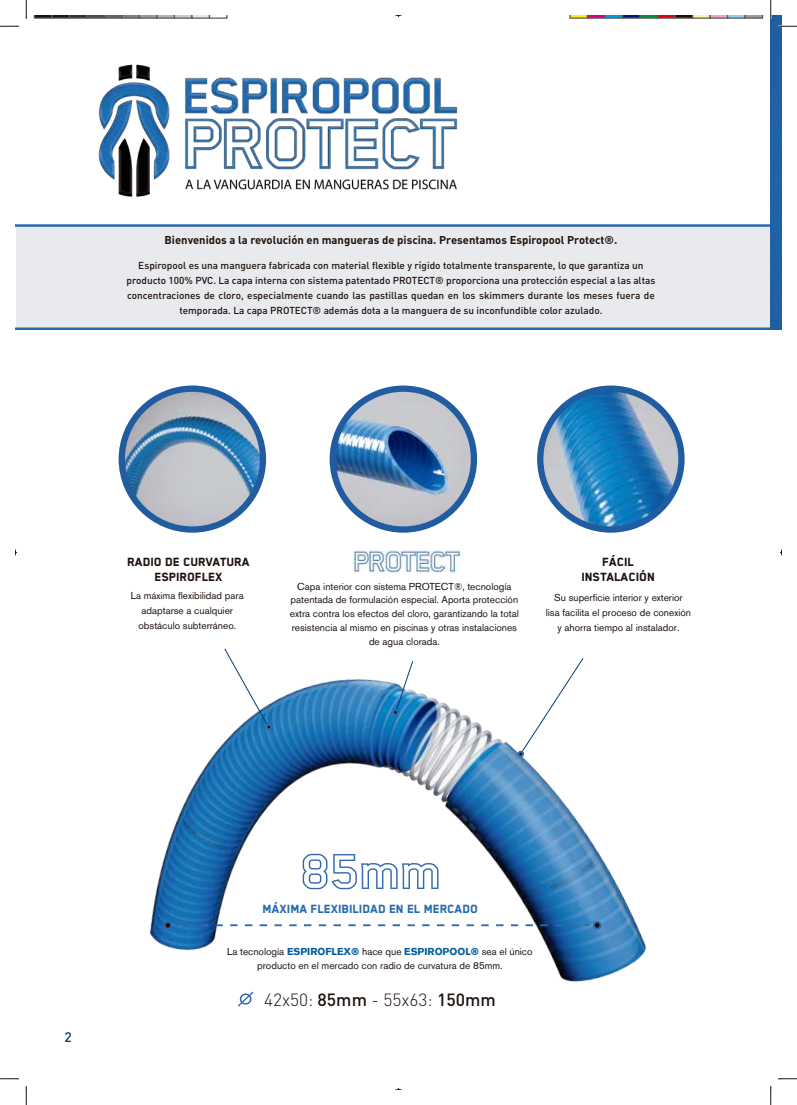
<style>
.page{position:relative;width:797px;height:1105px;background:#fff}
.page>*{position:absolute;margin:0;border:0;box-sizing:border-box;transform-origin:0 0}
.t1{font:300 17.5px "DIN";color:#1e120d}
.t2{font:800 13.75px/15px "Blender Pro";color:#1e120d;text-align:center}
.t3{font:800 13.75px "Blender Pro";color:#2769ad}
.t4{font:500 13.75px "DIN";color:#003a69}
.t5{font:11.25px "DIN Bold Alternate";color:#1e120d}
.t6{font:10px/13.8px "Akzidenz Grotesk BQ";color:#1e120d;text-align:center}
.t7{font:500 10px/15px "DIN";color:#1e120d;text-align:center}
.s1{font-weight:700;color:#005d9d}
.s2{font-family:"DIN";font-weight:900;color:#005d9d}
.s3{font-weight:500}
</style>
<div class="page">
<img style="left:149px;top:658px;width:498px;height:349px">
<div style="left:16px;top:224px;width:765px;height:106px;background:#e9eaed"></div>
<div style="left:770px;top:16px;width:11px;height:313px;background:#2061a6"></div>
<img style="left:98px;top:64px;width:360px;height:133px">
<svg style="left:570px;top:924px;width:7px;height:2px"></svg>
<svg style="left:555px;top:924px;width:7px;height:2px"></svg>
<svg style="left:540px;top:924px;width:8px;height:2px"></svg>
<svg style="left:525px;top:924px;width:8px;height:2px"></svg>
<svg style="left:511px;top:924px;width:7px;height:2px"></svg>
<svg style="left:496px;top:924px;width:7px;height:2px"></svg>
<svg style="left:481px;top:924px;width:7px;height:2px"></svg>
<svg style="left:466px;top:924px;width:8px;height:2px"></svg>
<svg style="left:452px;top:924px;width:7px;height:2px"></svg>
<svg style="left:437px;top:924px;width:7px;height:2px"></svg>
<svg style="left:422px;top:924px;width:7px;height:2px"></svg>
<svg style="left:407px;top:924px;width:8px;height:2px"></svg>
<svg style="left:392px;top:924px;width:8px;height:2px"></svg>
<svg style="left:378px;top:924px;width:7px;height:2px"></svg>
<svg style="left:363px;top:924px;width:7px;height:2px"></svg>
<svg style="left:348px;top:924px;width:8px;height:2px"></svg>
<svg style="left:333px;top:924px;width:8px;height:2px"></svg>
<svg style="left:319px;top:924px;width:7px;height:2px"></svg>
<svg style="left:304px;top:924px;width:7px;height:2px"></svg>
<svg style="left:289px;top:924px;width:7px;height:2px"></svg>
<svg style="left:274px;top:924px;width:8px;height:2px"></svg>
<svg style="left:260px;top:924px;width:7px;height:2px"></svg>
<svg style="left:245px;top:924px;width:7px;height:2px"></svg>
<svg style="left:230px;top:924px;width:7px;height:2px"></svg>
<svg style="left:215px;top:924px;width:8px;height:2px"></svg>
<svg style="left:201px;top:924px;width:7px;height:2px"></svg>
<svg style="left:186px;top:924px;width:7px;height:2px"></svg>
<div style="left:164px;top:922px;width:7px;height:7px;background:#1e120d;border-radius:50%"></div>
<div style="left:163px;top:921px;width:9px;height:8px;border:2px solid #3468ad;border-radius:50%"></div>
<div style="left:594px;top:922px;width:6px;height:7px;background:#1e120d;border-radius:50%"></div>
<div style="left:593px;top:921px;width:8px;height:8px;border:2px solid #3468ad;border-radius:50%"></div>
<svg style="left:224px;top:648px;width:48px;height:82px"></svg>
<svg style="left:518px;top:658px;width:65px;height:98px"></svg>
<div style="left:517px;top:750px;width:7px;height:7px;border:2px solid #3468ad;border-radius:2px"></div>
<svg style="left:393px;top:661px;width:20px;height:54px"></svg>
<div style="left:392px;top:709px;width:7px;height:6px;border:2px solid #3468ad;border-radius:50%"></div>
<svg style="left:119px;top:385px;width:147px;height:148px"></svg>
<svg style="left:329px;top:385px;width:148px;height:148px"></svg>
<svg style="left:537px;top:385px;width:147px;height:148px"></svg>
<svg style="left:238px;top:991px;width:15px;height:15px"></svg>
<img style="left:353px;top:551px;width:107px;height:21px">
<svg style="left:303px;top:854px;width:135px;height:35px"></svg>
<svg style="left:34px;top:16px;width:194px;height:3px"></svg>
<svg style="left:569px;top:16px;width:194px;height:3px"></svg>
<svg style="left:0;top:25px;width:19px;height:2px"></svg>
<svg style="left:778px;top:25px;width:19px;height:2px"></svg>
<svg style="left:0;top:1078px;width:19px;height:1px"></svg>
<svg style="left:778px;top:1078px;width:19px;height:1px"></svg>
<svg style="left:25px;top:0;width:2px;height:19px"></svg>
<svg style="left:25px;top:1086px;width:2px;height:19px"></svg>
<svg style="left:770px;top:0;width:1px;height:19px"></svg>
<svg style="left:770px;top:1086px;width:1px;height:19px"></svg>
<p class="t5" style="left:164px;top:233px;width:454px">Bienvenidos a la revolución en mangueras de piscina. Presentamos Espiropool Protect®.</p>
<p class="t7" style="left:127px;top:258px;width:530px">Espiropool es una manguera fabricada con material flexible y rígido totalmente transparente, lo que garantiza un producto 100% PVC. La capa interna con sistema patentado PROTECT® proporciona una protección especial a las altas concentraciones de cloro, especialmente cuando las pastillas quedan en los skimmers durante los meses fuera de temporada. La capa PROTECT® además dota a la manguera de su inconfundible color azulado.</p>
<h2 class="t2" style="left:127px;top:554px;width:124px">RADIO DE CURVATURA<br>ESPIROFLEX</h2>
<h2 class="t2" style="left:581px;top:554px;width:75px">FÁCIL<br>INSTALACIÓN</h2>
<p class="t6" style="left:290px;top:579px;width:230px">Capa interior con sistema PROTECT®, tecnología patentada de formulación especial. Aporta protección extra contra los efectos del cloro, garantizando la total resistencia al mismo en piscinas y otras instalaciones de agua clorada.</p>
<p class="t6" style="left:131px;top:588px;width:114px;line-height:15px">La máxima flexibilidad para adaptarse a cualquier obstáculo subterráneo.</p>
<p class="t6" style="left:546px;top:590px;width:147px;line-height:15px">Su superficie interior y exterior<br>lisa facilita el proceso de conexión y ahorra tiempo al instalador.</p>
<h2 class="t4" style="left:64px;top:1028px;width:9px">2</h2>
<h2 class="t3" style="left:263px;top:902px;width:217px">MÁXIMA FLEXIBILIDAD EN EL MERCADO</h2>
<p class="t6" style="left:227px;top:945px;width:307px">La tecnología <span class="s1">ESPIROFLEX</span><span class="s2">®</span> hace que <span class="s1">ESPIROPOOL</span><span class="s2">®</span> sea el único producto en el mercado con radio de curvatura de 85mm.</p>
<h1 class="t1" style="left:264px;top:989px;width:233px">42x50: <span class="s3">85mm</span> - 55x63: <span class="s3">150mm</span></h1>
</div>
